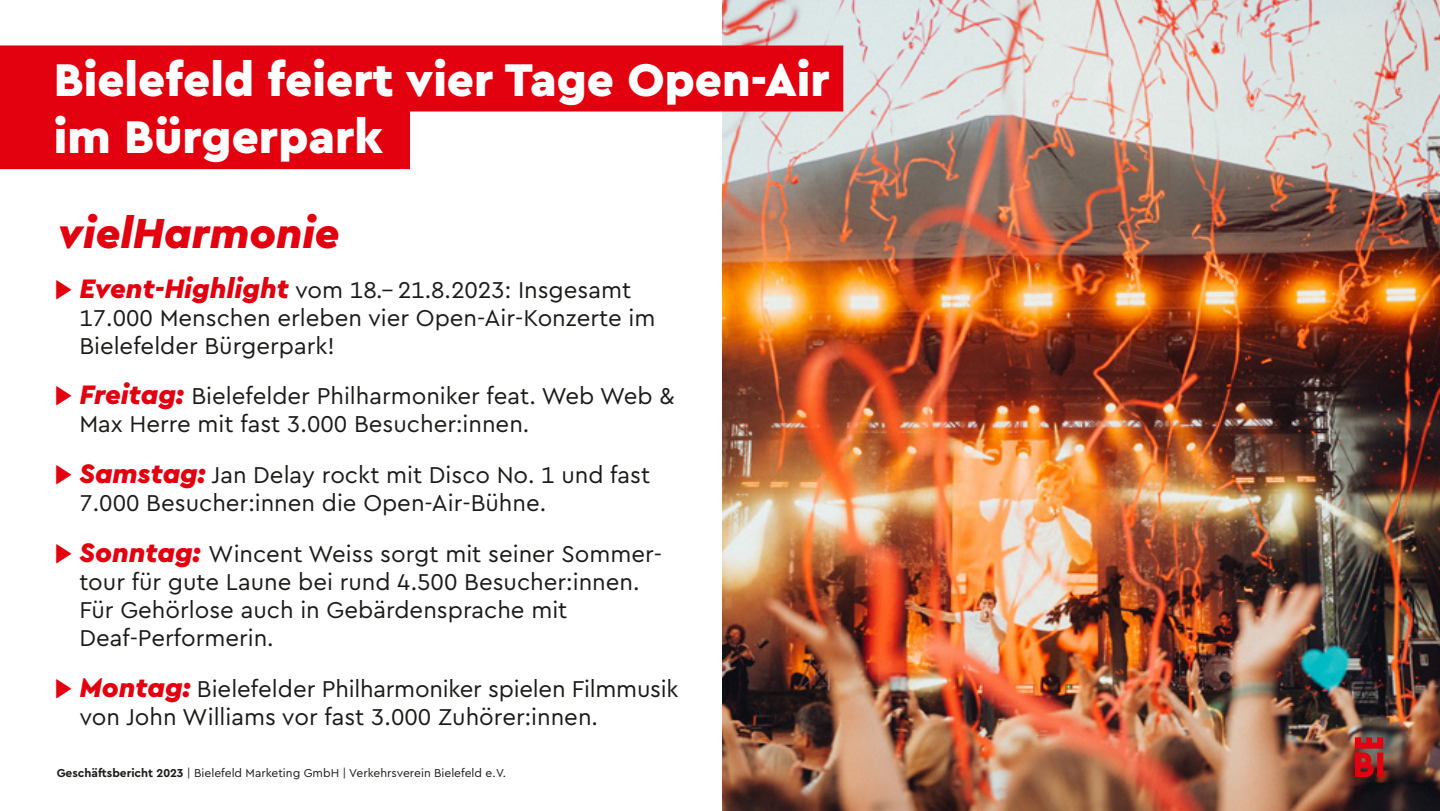
<style>
.page{position:relative;width:1440px;height:811px;background:#fff}
.page>*{position:absolute;margin:0;border:0;box-sizing:border-box;transform-origin:0 0}
.t1{font:900 48px/57.6px "Cera Bielefeld";color:#fff}
.t2{font:italic 900 44px "Cera Bielefeld";color:#e3000f}
.t3{font:24px/28px "Cera Bielefeld";color:#1a1a18}
.t4{font:12px "Cera Bielefeld";color:#1a1a18}
.s1{font-weight:700;font-size:28px;color:#e3000f}
.s2{font-weight:900;font-style:italic;font-size:28px;color:#e3000f}
.s3{font-weight:700}
</style>
<div class="page">
<img style="left:723px;top:0;width:717px;height:811px">
<svg style="left:1355px;top:737px;width:28px;height:40px"></svg>
<div style="left:0;top:45px;width:843px;height:66px;background:#e3000f"></div>
<div style="left:0;top:103px;width:410px;height:66px;background:#e3000f"></div>
<h1 class="t1" style="left:54px;top:49px;width:778px">Bielefeld feiert vier Tage Open-Air im Bürgerpark</h1>
<h2 class="t2" style="left:58px;top:204px;width:283px">vielHarmonie</h2>
<p class="t3" style="left:79px;top:274px;width:578px;text-indent:-26px"><span class="s1">▶</span> <span class="s2">Event-Highlight</span> vom 18.– 21.8.2023: Insgesamt<br>17.000 Menschen erleben vier Open-Air-Konzerte im<br>Bielefelder Bürgerpark!</p>
<p class="t3" style="left:79px;top:381px;width:597px;text-indent:-26px"><span class="s1">▶</span> <span class="s2">Freitag:</span> Bielefelder Philharmoniker feat. Web Web &amp;<br>Max Herre mit fast 3.000 Besucher:innen.</p>
<p class="t3" style="left:79px;top:460px;width:572px;text-indent:-26px"><span class="s1">▶</span> <span class="s2">Samstag:</span> Jan Delay rockt mit Disco No. 1 und fast<br>7.000 Besucher:innen die Open-Air-Bühne.</p>
<p class="t3" style="left:79px;top:539px;width:584px;text-indent:-26px"><span class="s1">▶</span> <span class="s2">Sonntag:</span> Wincent Weiss sorgt mit seiner Sommer&shy;tour für gute Laune bei rund 4.500 Besucher:innen.<br>Für Gehörlose auch in Gebärdensprache mit Deaf-Performerin.</p>
<p class="t3" style="left:79px;top:673px;width:601px;text-indent:-26px"><span class="s1">▶</span> <span class="s2">Montag:</span> Bielefelder Philharmoniker spielen Filmmusik von John Williams vor fast 3.000 Zuhörer:innen.</p>
<p class="t4" style="left:57px;top:765px;width:451px"><span class="s3">Geschäftsbericht 2023</span> | Bielefeld Marketing GmbH | Verkehrsverein Bielefeld e.V.</p>
</div>
